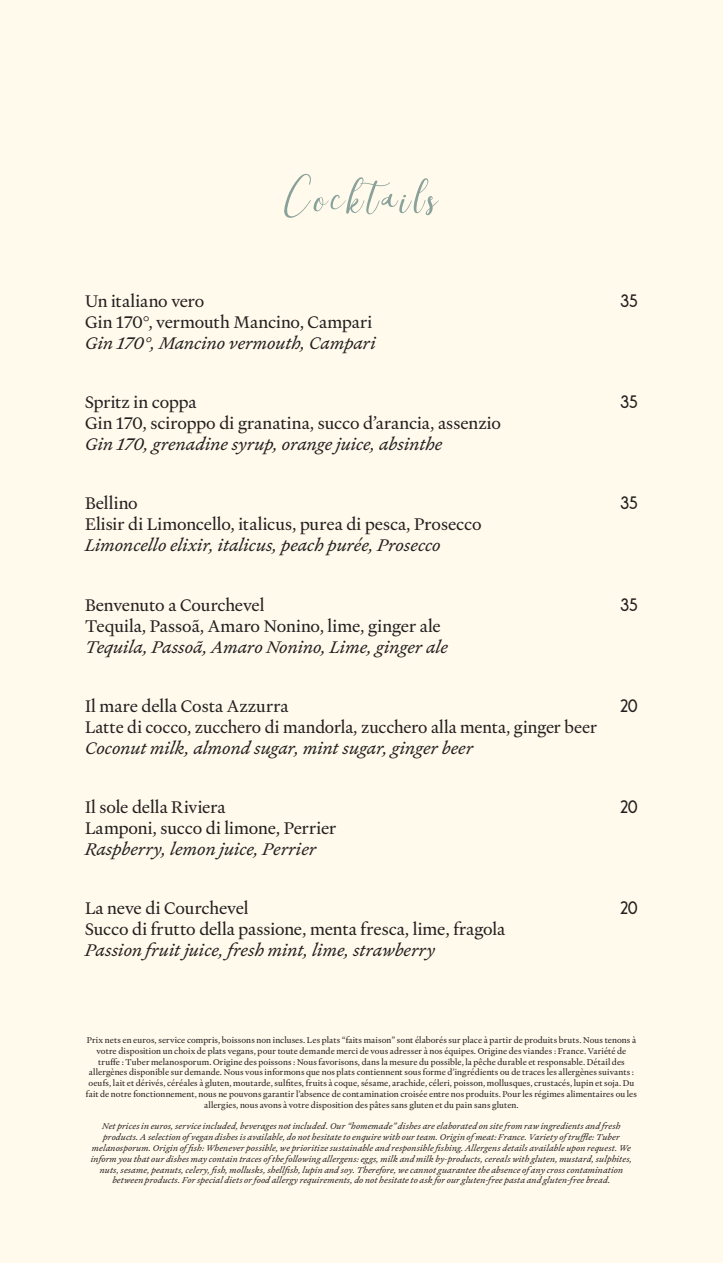
<style>
.page{position:relative;width:723px;height:1263px;background:#fffaeb}
.page>*{position:absolute;margin:0;border:0;box-sizing:border-box;transform-origin:0 0}
.t1{font:54px "Sweet November";letter-spacing:.07em;color:#89a19b}
.t2{font:18px/21px "Heldane Text";letter-spacing:-.005em;color:#231f20}
.t3{font:18px "Saveur Sans";letter-spacing:-.005em;color:#231f20}
.t4{font:9px/10.8px "Heldane Text";letter-spacing:.01em;color:#231f20;text-align:center}
.t5{font:italic 9px/10.8px "Heldane Text";letter-spacing:.01em;color:#231f20;text-align:center}
.s1{font-style:italic}
</style>
<div class="page">
<p class="t1" style="left:285px;top:166px;width:155px">Cocktails</p>
<p class="t2" style="left:85px;top:290px;width:121px">Un italiano vero</p>
<p class="t3" style="left:620px;top:291px;width:19px">35</p>
<p class="t2" style="left:85px;top:311px;width:292px">Gin 170°, vermouth Mancino, Campari<br><span class="s1">Gin 170°, Mancino vermouth, Campari</span></p>
<p class="t2" style="left:85px;top:391px;width:113px">Spritz in coppa</p>
<p class="t3" style="left:620px;top:392px;width:19px">35</p>
<p class="t2" style="left:85px;top:412px;width:417px">Gin 170, sciroppo di granatina, succo d’arancia, assenzio<br><span class="s1">Gin 170, grenadine syrup, orange juice, absinthe</span></p>
<p class="t2" style="left:85px;top:492px;width:54px">Bellino</p>
<p class="t3" style="left:620px;top:494px;width:19px">35</p>
<p class="t2" style="left:85px;top:513px;width:398px">Elisir di Limoncello, italicus, purea di pesca, Prosecco<br><span class="s1">Limoncello elixir, italicus, peach purée, Prosecco</span></p>
<p class="t2" style="left:85px;top:594px;width:181px">Benvenuto a Courchevel</p>
<p class="t3" style="left:620px;top:595px;width:19px">35</p>
<p class="t2" style="left:85px;top:615px;width:364px">Tequila, Passoã, Amaro Nonino, lime, ginger ale<br><span class="s1">Tequila, Passoã, Amaro Nonino, Lime, ginger ale</span></p>
<p class="t2" style="left:85px;top:695px;width:205px">Il mare della Costa Azzurra</p>
<p class="t3" style="left:620px;top:696px;width:19px">20</p>
<p class="t2" style="left:85px;top:716px;width:513px">Latte di cocco, zucchero di mandorla, zucchero alla menta, ginger beer<br><span class="s1">Coconut milk, almond sugar, mint sugar, ginger beer</span></p>
<p class="t2" style="left:85px;top:796px;width:142px">Il sole della Riviera</p>
<p class="t3" style="left:620px;top:797px;width:19px">20</p>
<p class="t2" style="left:85px;top:817px;width:253px">Lamponi, succo di limone, Perrier<br><span class="s1">Raspberry, lemon juice, Perrier</span></p>
<p class="t2" style="left:85px;top:897px;width:165px">La neve di Courchevel</p>
<p class="t3" style="left:620px;top:899px;width:19px">20</p>
<p class="t2" style="left:85px;top:918px;width:422px">Succo di frutto della passione, menta fresca, lime, fragola<br><span class="s1">Passion fruit juice, fresh mint, lime, strawberry</span></p>
<p class="t4" style="left:86px;top:1034px;width:553px">Prix nets en euros, service compris, boissons non incluses. Les plats “faits maison” sont élaborés sur place à partir de produits bruts. Nous tenons à votre disposition un choix de plats vegans, pour toute demande merci de vous adresser à nos équipes. Origine des viandes : France. Variété de truffe : Tuber melanosporum. Origine des poissons : Nous favorisons, dans la mesure du possible, la pêche durable et responsable. Détail des allergènes disponible sur demande. Nous vous informons que nos plats contiennent sous forme d’ingrédients ou de traces les allergènes suivants : oeufs, lait et dérivés, céréales à gluten, moutarde, sulfites, fruits à coque, sésame, arachide, céleri, poisson, mollusques, crustacés, lupin et soja. Du fait de notre fonctionnement, nous ne pouvons garantir l’absence de contamination croisée entre nos produits. Pour les régimes alimentaires ou les allergies, nous avons à votre disposition des pâtes sans gluten et du pain sans gluten.</p>
<p class="t5" style="left:91px;top:1121px;width:543px">Net prices in euros, service included, beverages not included. Our “homemade” dishes are elaborated on site from raw ingredients and fresh products. A selection ofvegan dishes is available, do not hesitate to enquire with our team. Origin ofmeat: France. Variety oftruffle: Tuber melanosporum. Origin offish: Whenever possible, we prioritize sustainable and responsible fishing. Allergens details available upon request. We inform you that our dishes may contain traces ofthe following allergens: eggs, milk and milk by-products, cereals with gluten, mustard, sulphites, nuts, sesame, peanuts, celery, fish, mollusks, shellfish, lupin and soy. Therefore, we cannot guarantee the absence ofany cross contamination between products. For special diets or food allergy requirements, do not hesitate to ask for our gluten-free pasta and gluten-free bread.</p>
</div>
